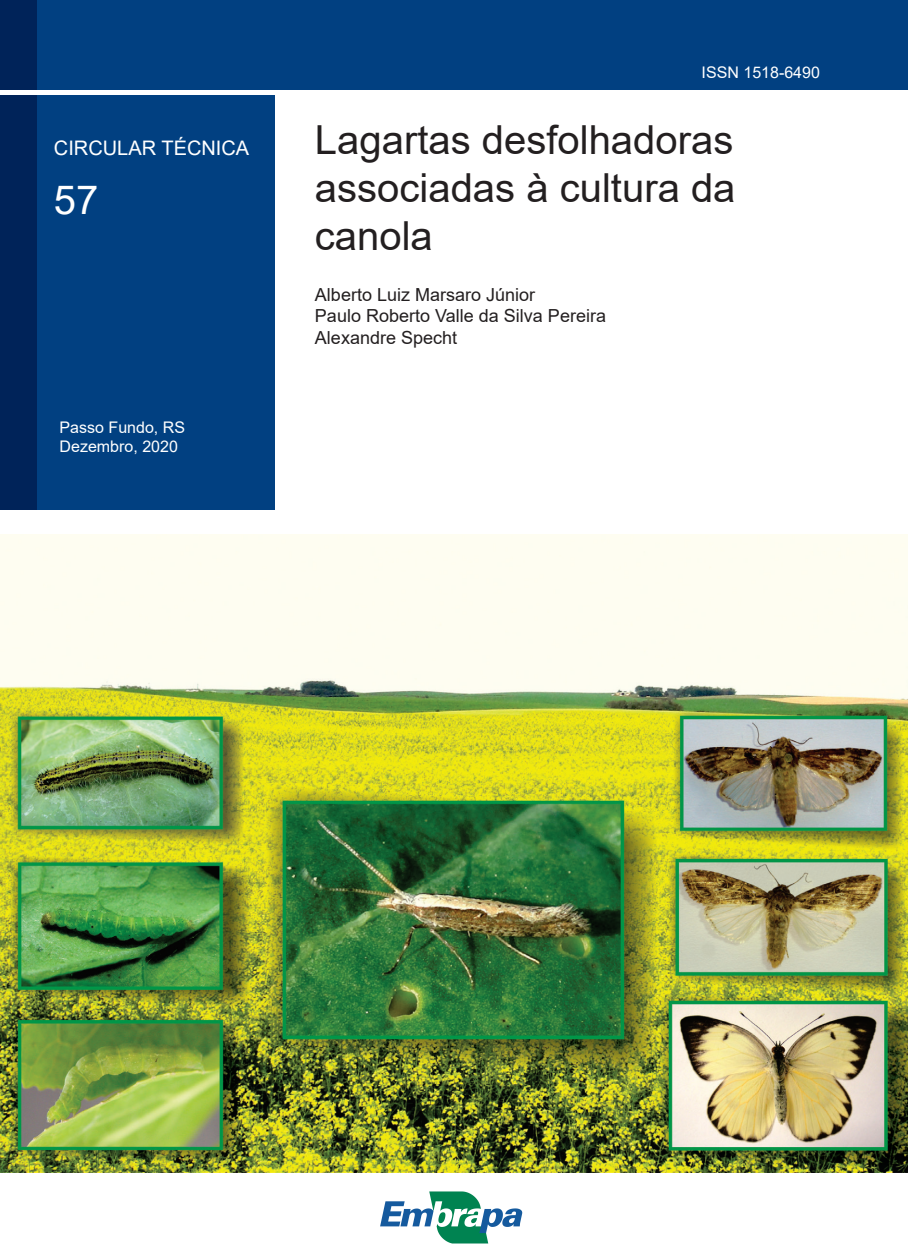
<style>
.page{position:relative;width:908px;height:1248px;background:#fff}
.page>*{position:absolute;margin:0;border:0;box-sizing:border-box;transform-origin:0 0}
.TITULO_CAPA{font:40px/48px "Arial";color:#231f20;text-align:justify}
.NUMERO_PUBLICACAO{font:40px "Arial";color:#fff}
.CIRCULAR_TECNICA{font:20px "Arial";color:#fff}
.AUTOR_CAPA{font:18px "Arial";color:#231f20}
.CIDADE_-_MES_-_ESTAD{font:16px "Arial";color:#fff}
.NUMERO_ISSN{font:16px "Arial";color:#fff}
</style>
<div class="page">
<div style="left:0;top:0;width:907px;height:89px;background:#014081"></div>
<div style="left:0;top:95px;width:275px;height:414px;background:#014081"></div>
<div style="left:0;top:95px;width:37px;height:414px;background:#002359"></div>
<div style="left:0;top:0;width:37px;height:89px;background:#002359"></div>
<svg style="left:380px;top:1191px;width:142px;height:52px"></svg>
<img style="left:0;top:534px;width:907px;height:638px">
<p class="CIRCULAR_TECNICA" style="left:54px;top:134px;width:197px">CIRCULAR TÉCNICA</p>
<p class="NUMERO_PUBLICACAO" style="left:54px;top:173px;width:46px">57</p>
<p class="CIDADE_-_MES_-_ESTAD" style="left:60px;top:416px;width:127px">Passo Fundo, RS</p>
<p class="CIDADE_-_MES_-_ESTAD" style="left:60px;top:435px;width:120px">Dezembro, 2020</p>
<p class="NUMERO_ISSN" style="left:701px;top:61px;width:120px">ISSN 1518-6490</p>
<p class="TITULO_CAPA" style="left:315px;top:115px;width:422px">Lagartas desfolhadoras associadas à cultura da canola</p>
<p class="AUTOR_CAPA" style="left:315px;top:282px;width:222px">Alberto Luiz Marsaro Júnior</p>
<p class="AUTOR_CAPA" style="left:315px;top:303px;width:292px">Paulo Roberto Valle da Silva Pereira</p>
<p class="AUTOR_CAPA" style="left:315px;top:325px;width:144px">Alexandre Specht</p>
</div>
